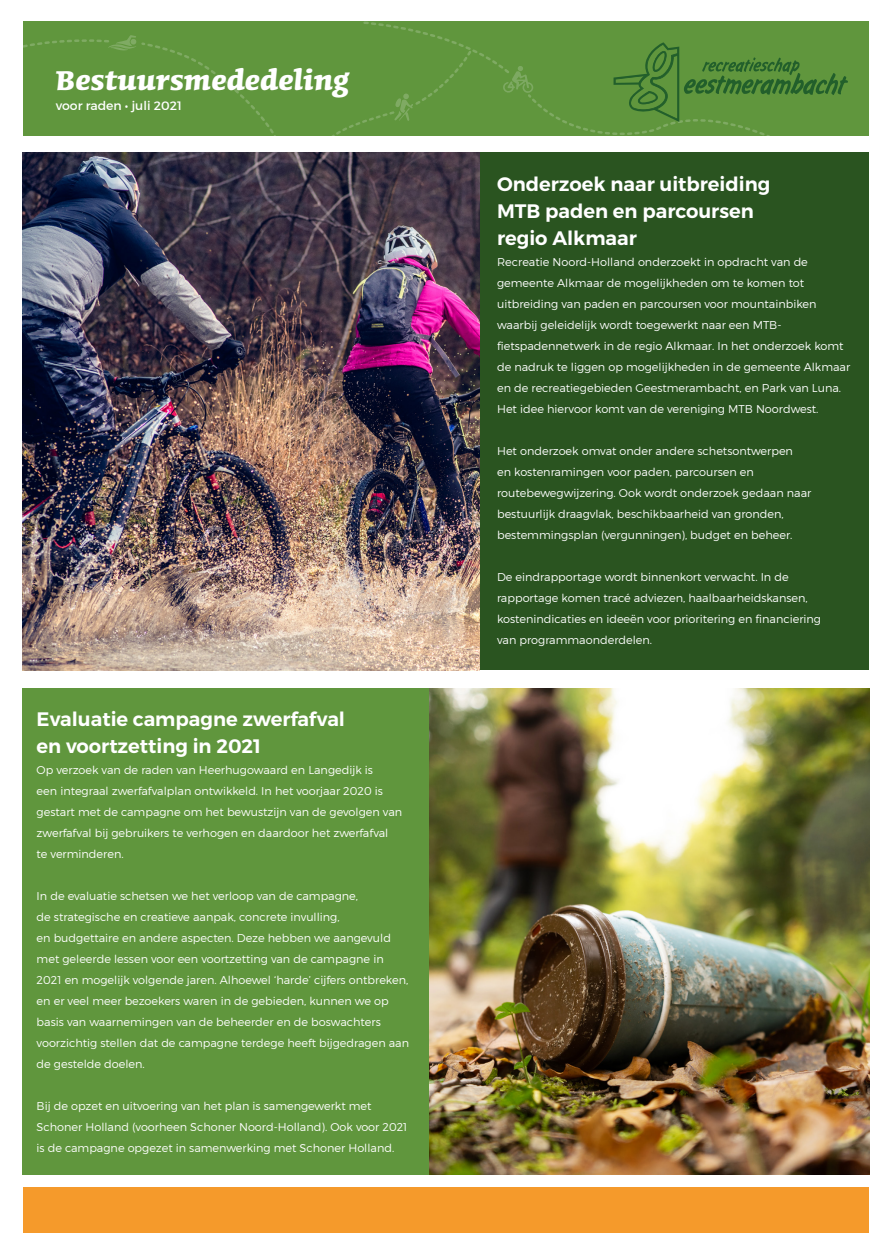
<style>
.page{position:relative;width:893px;height:1255px;background:#fff}
.page>*{position:absolute;margin:0;border:0;box-sizing:border-box;transform-origin:0 0}
.t1{font:700 34.95px "Conga Brava Std";color:#fff}
.t2{font:600 19.5px "Montserrat";color:#fff}
.t3{font:12.45px "Montserrat";color:#fff}
.t4{font:300 11.25px/21px "Montserrat";color:#fff}
</style>
<div class="page">
<img style="left:429px;top:688px;width:440px;height:486px">
<div style="left:24px;top:1187px;width:845px;height:45px;background:#f59a2b"></div>
<div style="left:24px;top:21px;width:845px;height:115px;background:#60963d"></div>
<svg style="left:23px;top:35px;width:253px;height:101px"></svg>
<svg style="left:332px;top:21px;width:516px;height:115px"></svg>
<div style="left:22px;top:688px;width:407px;height:486px;background:#60963d"></div>
<div style="left:479px;top:153px;width:390px;height:517px;background:#2a5420"></div>
<img style="left:22px;top:153px;width:457px;height:517px">
<p class="t1" style="left:56px;top:64px;width:294px">Bestuursmededeling</p>
<p class="t3" style="left:56px;top:98px;width:127px">voor raden • juli 2021</p>
<p class="t2" style="left:37px;top:707px;width:310px">Evaluatie campagne zwerfafval</p>
<p class="t2" style="left:37px;top:734px;width:226px">en voortzetting in 2021</p>
<p class="t4" style="left:37px;top:759px;width:367px">Op verzoek van de raden van Heerhugowaard en Langedijk is<br>een integraal zwerfafvalplan ontwikkeld. In het voorjaar 2020 is gestart met de campagne om het bewustzijn van de gevolgen van zwerfafval bij gebruikers te verhogen en daardoor het zwerfafval</p>
<p class="t4" style="left:37px;top:843px;width:88px">te verminderen.</p>
<p class="t4" style="left:37px;top:885px;width:323px">In de evaluatie schetsen we het verloop van de campagne,</p>
<p class="t4" style="left:37px;top:906px;width:305px">de strategische en creatieve aanpak, concrete invulling,</p>
<p class="t4" style="left:37px;top:927px;width:374px">en budgettaire en andere aspecten. Deze hebben we aangevuld met geleerde lessen voor een voortzetting van de campagne in 2021 en mogelijk volgende jaren. Alhoewel ‘harde’ cijfers ontbreken, en er veel meer bezoekers waren in de gebieden, kunnen we op basis van waarnemingen van de beheerder en de boswachters voorzichtig stellen dat de campagne terdege heeft bijgedragen aan de gestelde doelen.</p>
<p class="t4" style="left:37px;top:1095px;width:372px">Bij de opzet en uitvoering van het plan is samengewerkt met<br>Schoner Holland (voorheen Schoner Noord-Holland). Ook voor 2021 is de campagne opgezet in samenwerking met Schoner Holland.</p>
<p class="t2" style="left:497px;top:172px;width:275px">Onderzoek naar uitbreiding</p>
<p class="t2" style="left:497px;top:199px;width:258px">MTB paden en parcoursen</p>
<p class="t2" style="left:497px;top:226px;width:141px">regio Alkmaar</p>
<p class="t4" style="left:497px;top:251px;width:355px">Recreatie Noord-Holland onderzoekt in opdracht van de gemeente Alkmaar de mogelijkheden om te komen tot uitbreiding van paden en parcoursen voor mountainbiken waarbij geleidelijk wordt toegewerkt naar een MTB&shy;fietspadennetwerk in de regio Alkmaar. In het onderzoek komt de nadruk te liggen op mogelijkheden in de gemeente Alkmaar en de recreatiegebieden Geestmerambacht, en Park van Luna.<br>Het idee hiervoor komt van de vereniging MTB Noordwest.</p>
<p class="t4" style="left:497px;top:440px;width:316px">Het onderzoek omvat onder andere schetsontwerpen<br>en kostenramingen voor paden, parcoursen en routebewegwijzering. Ook wordt onderzoek gedaan naar bestuurlijk draagvlak, beschikbaarheid van gronden, bestemmingsplan (vergunningen), budget en beheer.</p>
<p class="t4" style="left:497px;top:566px;width:293px">De eindrapportage wordt binnenkort verwacht. In de</p>
<p class="t4" style="left:497px;top:587px;width:325px">rapportage komen tracé adviezen, haalbaarheidskansen, kostenindicaties en ideeën voor prioritering en financiering</p>
<p class="t4" style="left:497px;top:629px;width:157px">van programmaonderdelen.</p>
</div>
